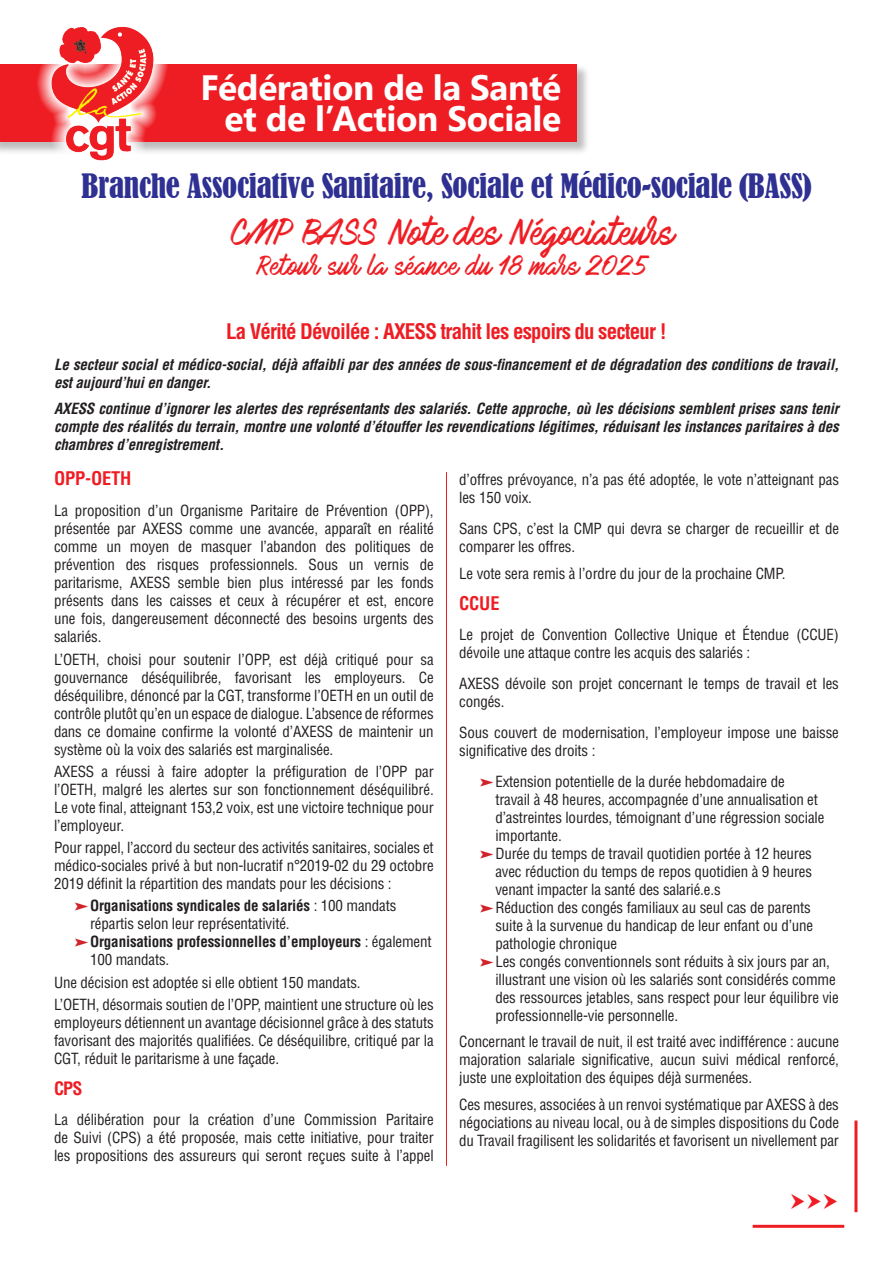
<style>
.page{position:relative;width:893px;height:1263px;background:#fff}
.page>*{position:absolute;margin:0;border:0;box-sizing:border-box;transform-origin:0 0}
.titre_jaune{font:700 35.1px/31.3px "Segoe UI";letter-spacing:-.01em;color:#fff;text-align:right}
.Titre_noir{font:33px "Mark My Words";letter-spacing:-.02em;color:#ee1d23}
.t1{font:condensed 31.5px "Bernard";letter-spacing:-.01em;color:#2e3092}
.Titre_noir-2{font:24px "Mark My Words";letter-spacing:.01em;color:#ee1d23}
.txt_courant{font:700 condensed 21px "Helvetica LT Std";letter-spacing:-.04em;color:#ee1d23}
.txt_courant-2{font:700 condensed 18.3px "Helvetica LT Std";letter-spacing:-.01em;color:#ee1d23}
.txt_courant-3{font:700 condensed 18px "Helvetica LT Std";color:#ee1d23}
.txt_courant-4{font:condensed 15px/18px "Helvetica LT Std";letter-spacing:-.01em;color:#231f20;text-align:justify}
.txt_courant-5{font:italic 700 condensed 15px/18px "Helvetica LT Std";letter-spacing:-.01em;color:#231f20}
.txt_courant-6{font:700 condensed 15px/18px "Helvetica LT Std";letter-spacing:-.01em;color:#231f20}
.s1{font-family:"Pointers";font-stretch:normal;color:#d1232a}
.s2{font-weight:700}
.s3{font-family:"Pointers";font-weight:400;font-stretch:normal;color:#d1232a}
.s4{font-weight:400}
</style>
<div class="page">
<hr style="left:753px;top:1225px;width:91px;height:3px;background:#ee1d23">
<hr style="left:854px;top:1120px;width:3px;height:92px;background:#ee1d23">
<hr style="left:446px;top:472px;width:1px;height:693px;background:#ee1d23">
<div style="left:0;top:64px;width:590px;height:91px;background:#231f20;opacity:.3"></div>
<div style="left:0;top:64px;width:577px;height:77px;background:#ee1d23"></div>
<img style="left:35px;top:26px;width:135px;height:135px">
<p class="titre_jaune" style="left:200px;top:69px;width:362px">Fédération de la Santé et de l’Action Sociale</p>
<p class="t1" style="left:82px;top:168px;width:731px">Branche Associative Sanitaire, Sociale et Médico-sociale (BASS)</p>
<p class="Titre_noir" style="left:231px;top:214px;width:445px">CMP BASS Note des Négociateurs</p>
<p class="Titre_noir-2" style="left:257px;top:252px;width:394px">Retour sur la séance du 18 mars 2025</p>
<p class="txt_courant" style="left:226px;top:318px;width:442px">La Vérité Dévoilée : AXESS trahit les espoirs du secteur !</p>
<p class="txt_courant-5" style="left:54px;top:356px;width:786px">Le secteur social et médico-social, déjà affaibli par des années de sous-financement et de dégradation des conditions de travail, est aujourd’hui en danger.</p>
<p class="txt_courant-5" style="left:54px;top:400px;width:786px;text-align:justify">AXESS continue d’ignorer les alertes des représentants des salariés. Cette approche, où les décisions semblent prises sans tenir compte des réalités du terrain, montre une volonté d’étouffer les revendications légitimes, réduisant les instances paritaires à des chambres d’enregistrement.</p>
<p class="txt_courant-2" style="left:54px;top:467px;width:79px">OPP-OETH</p>
<p class="txt_courant-4" style="left:54px;top:502px;width:381px">La proposition d’un Organisme Paritaire de Prévention (OPP), présentée par AXESS comme une avancée, apparaît en réalité comme un moyen de masquer l’abandon des politiques de prévention des risques professionnels. Sous un vernis de paritarisme, AXESS semble bien plus intéressé par les fonds présents dans les caisses et ceux à récupérer et est, encore une fois, dangereusement déconnecté des besoins urgents des salariés.</p>
<p class="txt_courant-4" style="left:54px;top:650px;width:381px">L’OETH, choisi pour soutenir l’OPP, est déjà critiqué pour sa gouvernance déséquilibrée, favorisant les employeurs. Ce déséquilibre, dénoncé par la CGT, transforme l’OETH en un outil de contrôle plutôt qu’en un espace de dialogue. L’absence de réformes dans ce domaine confirme la volonté d’AXESS de maintenir un système où la voix des salariés est marginalisée.</p>
<p class="txt_courant-4" style="left:54px;top:762px;width:381px">AXESS a réussi à faire adopter la préfiguration de l’OPP par l’OETH, malgré les alertes sur son fonctionnement déséquilibré.<br>Le vote final, atteignant 153,2 voix, est une victoire technique pour l’employeur.</p>
<p class="txt_courant-4" style="left:54px;top:838px;width:381px">Pour rappel, l’accord du secteur des activités sanitaires, sociales et médico-sociales privé à but non-lucratif n°2019-02 du 29 octobre 2019 définit la répartition des mandats pour les décisions :</p>
<p class="txt_courant-4" style="left:90px;top:897px;width:308px;text-indent:-15px"><span class="s1">d</span><span class="s2">Organisations syndicales de salariés</span> : 100 mandats répartis selon leur représentativité.</p>
<p class="txt_courant-6" style="left:90px;top:933px;width:343px;text-indent:-15px"><span class="s3">d</span>Organisations professionnelles d’employeurs <span class="s4">: également<br>100 mandats.</span></p>
<p class="txt_courant-4" style="left:54px;top:973px;width:308px">Une décision est adoptée si elle obtient 150 mandats.</p>
<p class="txt_courant-4" style="left:54px;top:995px;width:381px">L’OETH, désormais soutien de l’OPP, maintient une structure où les employeurs détiennent un avantage décisionnel grâce à des statuts favorisant des majorités qualifiées. Ce déséquilibre, critiqué par la CGT, réduit le paritarisme à une façade.</p>
<p class="txt_courant-3" style="left:54px;top:1077px;width:30px">CPS</p>
<p class="txt_courant-4" style="left:54px;top:1111px;width:381px">La délibération pour la création d’une Commission Paritaire de Suivi (CPS) a été proposée, mais cette initiative, pour traiter les propositions des assureurs qui seront reçues suite à l’appel</p>
<p class="txt_courant-4" style="left:459px;top:471px;width:381px">d’offres prévoyance, n’a pas été adoptée, le vote n’atteignant pas les 150 voix.</p>
<p class="txt_courant-4" style="left:459px;top:520px;width:381px">Sans CPS, c’est la CMP qui devra se charger de recueillir et de comparer les offres.</p>
<p class="txt_courant-4" style="left:459px;top:564px;width:328px">Le vote sera remis à l’ordre du jour de la prochaine CMP.</p>
<p class="txt_courant-2" style="left:459px;top:591px;width:42px">CCUE</p>
<p class="txt_courant-4" style="left:459px;top:626px;width:381px">Le projet de Convention Collective Unique et Étendue (CCUE) dévoile une attaque contre les acquis des salariés :</p>
<p class="txt_courant-4" style="left:459px;top:674px;width:381px">AXESS dévoile son projet concernant le temps de travail et les congés.</p>
<p class="txt_courant-4" style="left:459px;top:723px;width:381px">Sous couvert de modernisation, l’employeur impose une baisse significative des droits :</p>
<p class="txt_courant-4" style="left:495px;top:772px;width:330px;text-align:left;text-indent:-15px"><span class="s1">d</span>Extension potentielle de la durée hebdomadaire de<br>travail à 48 heures, accompagnée d’une annualisation et d’astreintes lourdes, témoignant d’une régression sociale importante.</p>
<p class="txt_courant-4" style="left:495px;top:844px;width:318px;text-indent:-15px"><span class="s1">d</span>Durée du temps de travail quotidien portée à 12 heures avec réduction du temps de repos quotidien à 9 heures venant impacter la santé des salarié.e.s</p>
<p class="txt_courant-4" style="left:495px;top:898px;width:319px;text-align:left;text-indent:-15px"><span class="s1">d</span>Réduction des congés familiaux au seul cas de parents suite à la survenue du handicap de leur enfant ou d’une pathologie chronique</p>
<p class="txt_courant-4" style="left:495px;top:952px;width:345px;text-align:left;text-indent:-15px"><span class="s1">d</span>Les congés conventionnels sont réduits à six jours par an, illustrant une vision où les salariés sont considérés comme des ressources jetables, sans respect pour leur équilibre vie professionnelle-vie personnelle.</p>
<p class="txt_courant-4" style="left:459px;top:1032px;width:381px">Concernant le travail de nuit, il est traité avec indifférence : aucune majoration salariale significative, aucun suivi médical renforcé, juste une exploitation des équipes déjà surmenées.</p>
<p class="txt_courant-4" style="left:459px;top:1095px;width:381px">Ces mesures, associées à un renvoi systématique par AXESS à des négociations au niveau local, ou à de simples dispositions du Code du Travail fragilisent les solidarités et favorisent un nivellement par</p>
</div>
